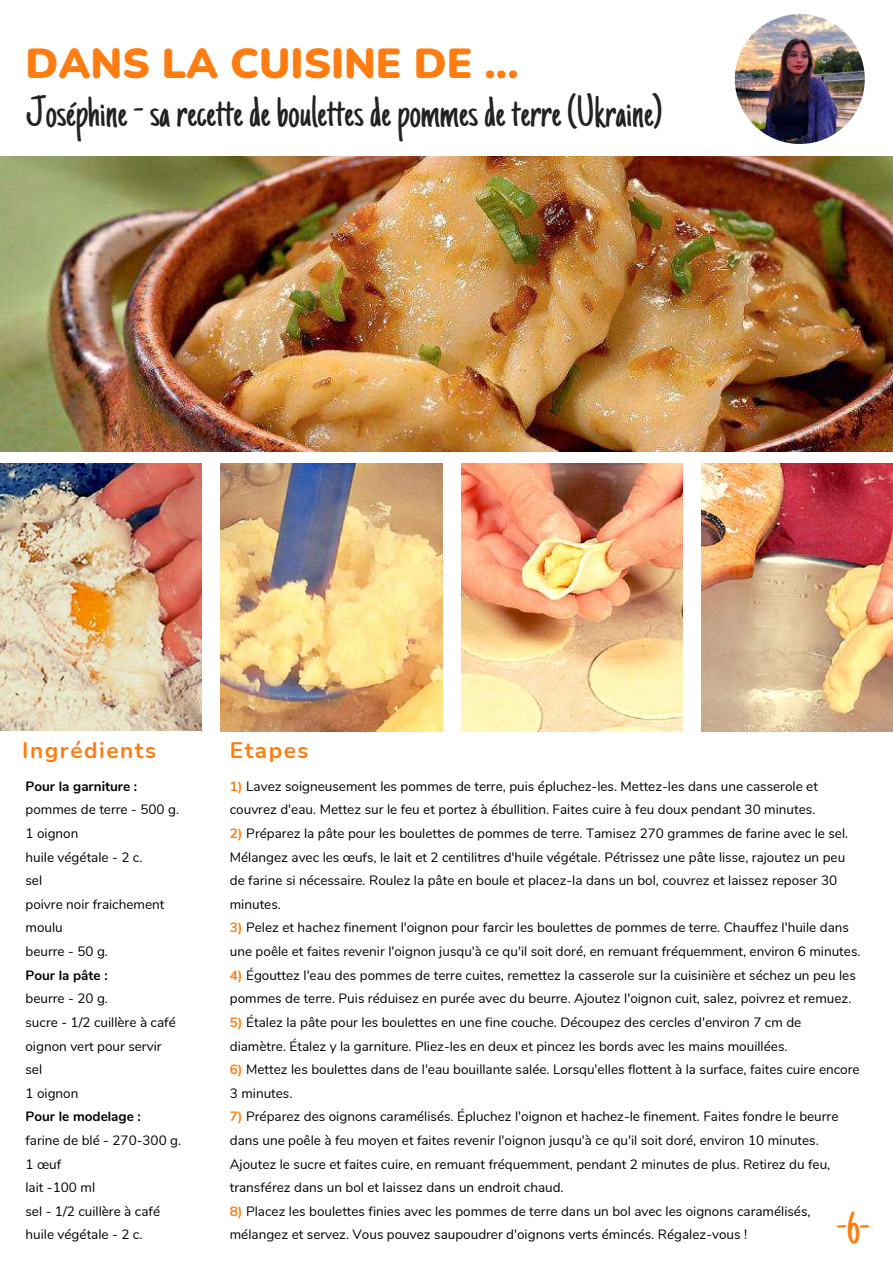
<style>
.page{position:relative;width:893px;height:1264px;background:#fff}
.page>*{position:absolute;margin:0;border:0;box-sizing:border-box;transform-origin:0 0}
.t1{font:45px "Just Another Hand";color:#222}
.t2{font:45px "Just Another Hand";color:#ff7c10}
.t3{font:900 42px "Nunito";color:#ff7c10}
.t4{font:700 22.5px "Nunito";letter-spacing:.07em;color:#ff7c10}
.t5{font:13.5px/23.5px "Nunito";color:#000}
.t6{font:700 13.5px "Nunito";color:#000}
.s1{font-weight:700;color:#ff7c10}
</style>
<div class="page">
<img style="left:0;top:156px;width:892px;height:295px">
<img style="left:0;top:463px;width:202px;height:267px">
<img style="left:221px;top:463px;width:221px;height:268px">
<img style="left:461px;top:463px;width:222px;height:268px">
<img style="left:702px;top:463px;width:190px;height:268px">
<img style="left:734px;top:14px;width:130px;height:130px;border-radius:50%">
<h2 class="t3" style="left:25px;top:35px;width:494px">DANS LA CUISINE DE ...</h2>
<h1 class="t1" style="left:26px;top:94px;width:637px">Joséphine - sa recette de boulettes de pommes de terre (Ukraine)</h1>
<h3 class="t4" style="left:22px;top:735px;width:135px">Ingrédients</h3>
<p class="t6" style="left:25px;top:777px;width:113px">Pour la garniture :</p>
<p class="t5" style="left:25px;top:798px;width:155px">pommes de terre - 500 g.<br>1 oignon<br>huile végétale - 2 c.<br>sel<br>poivre noir fraichement moulu<br>beurre - 50 g.</p>
<p class="t6" style="left:25px;top:966px;width:84px">Pour la pâte :</p>
<p class="t5" style="left:25px;top:987px;width:152px">beurre - 20 g.<br>sucre - 1/2 cuillère à café oignon vert pour servir sel<br>1 oignon</p>
<p class="t6" style="left:25px;top:1107px;width:117px">Pour le modelage :</p>
<p class="t5" style="left:25px;top:1128px;width:157px">farine de blé - 270-300 g.<br>1 œuf<br>lait -100 ml<br>sel - 1/2 cuillère à café huile végétale - 2 c.</p>
<h3 class="t4" style="left:230px;top:735px;width:80px">Etapes</h3>
<p class="t5" style="left:230px;top:774px;width:589px"><span class="s1">1)</span> Lavez soigneusement les pommes de terre, puis épluchez-les. Mettez-les dans une casserole et couvrez d'eau. Mettez sur le feu et portez à ébullition. Faites cuire à feu doux pendant 30 minutes.</p>
<p class="t5" style="left:230px;top:821px;width:620px"><span class="s1">2)</span> Préparez la pâte pour les boulettes de pommes de terre. Tamisez 270 grammes de farine avec le sel.<br>Mélangez avec les œufs, le lait et 2 centilitres d'huile végétale. Pétrissez une pâte lisse, rajoutez un peu de farine si nécessaire. Roulez la pâte en boule et placez-la dans un bol, couvrez et laissez reposer 30 minutes.</p>
<p class="t5" style="left:230px;top:916px;width:632px"><span class="s1">3)</span> Pelez et hachez finement l'oignon pour farcir les boulettes de pommes de terre. Chauffez l'huile dans une poêle et faites revenir l'oignon jusqu'à ce qu'il soit doré, en remuant fréquemment, environ 6 minutes.</p>
<p class="t5" style="left:230px;top:963px;width:627px"><span class="s1">4)</span> Égouttez l'eau des pommes de terre cuites, remettez la casserole sur la cuisinière et séchez un peu les pommes de terre. Puis réduisez en purée avec du beurre. Ajoutez l'oignon cuit, salez, poivrez et remuez.</p>
<p class="t5" style="left:230px;top:1010px;width:573px"><span class="s1">5)</span> Étalez la pâte pour les boulettes en une fine couche. Découpez des cercles d'environ 7 cm de diamètre. Étalez y la garniture. Pliez-les en deux et pincez les bords avec les mains mouillées.</p>
<p class="t5" style="left:230px;top:1057px;width:631px"><span class="s1">6)</span> Mettez les boulettes dans de l'eau bouillante salée. Lorsqu'elles flottent à la surface, faites cuire encore<br>3 minutes.</p>
<p class="t5" style="left:230px;top:1105px;width:610px"><span class="s1">7)</span> Préparez des oignons caramélisés. Épluchez l'oignon et hachez-le finement. Faites fondre le beurre dans une poêle à feu moyen et faites revenir l'oignon jusqu'à ce qu'il soit doré, environ 10 minutes.<br>Ajoutez le sucre et faites cuire, en remuant fréquemment, pendant 2 minutes de plus. Retirez du feu, transférez dans un bol et laissez dans un endroit chaud.</p>
<p class="t5" style="left:230px;top:1199px;width:582px"><span class="s1">8)</span> Placez les boulettes finies avec les pommes de terre dans un bol avec les oignons caramélisés, mélangez et servez. Vous pouvez saupoudrer d'oignons verts émincés. Régalez-vous !</p>
<h1 class="t2" style="left:836px;top:1210px;width:34px">-6-</h1>
</div>
